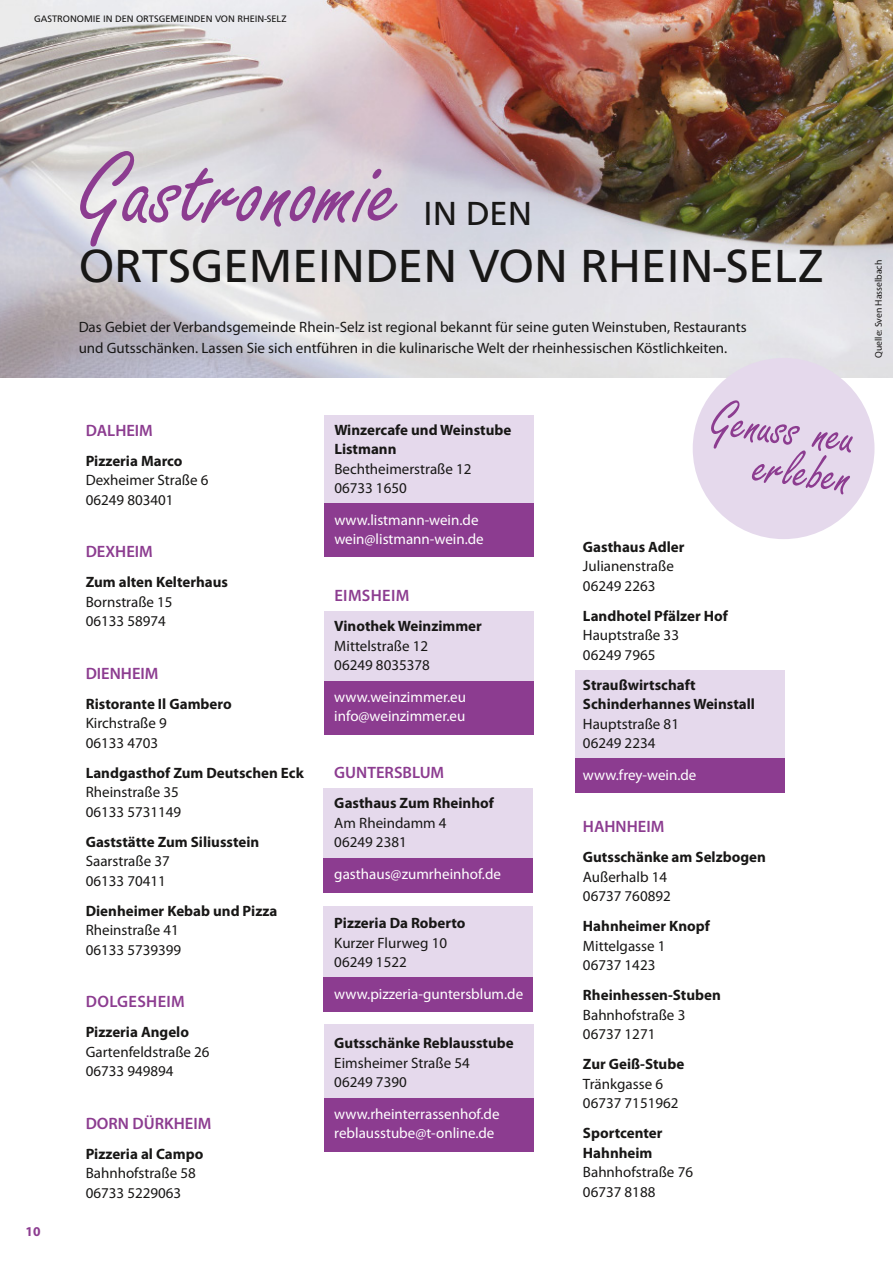
<style>
.page{position:relative;width:893px;height:1263px;background:#fff}
.page>*{position:absolute;margin:0;border:0;box-sizing:border-box;transform-origin:0 0}
.t1{font:103.5px "Freestyle Script CE";color:#8c3c90}
.t2{font:54.75px/40.5px "Freestyle Script CE";color:#8c3c90;text-align:right;scale:.89 1}
.t3{font:48.15px "Front Page Caps Regular";color:#181716}
.t4{font:34.65px "Front Page Caps Regular";color:#181716}
.t5{font:600 16.5px "Myriad Pro";color:#8c3c90}
.t6{font:600 16.5px "Myriad Pro";letter-spacing:.02em;color:#8c3c90}
.t7{font:15px/19.5px "Myriad Pro";color:#181716}
.t8{font:700 15px/19.5px "Myriad Pro";color:#181716}
.t9{font:15px/19.5px "Myriad Pro";color:#fff}
.t10{font:700 13.5px "Myriad Pro";color:#8c3c90}
.t11{font:9.75px "Front Page Caps Regular";color:#181716}
.t12{font:9.75px "Myriad Pro";color:#181716}
</style>
<div class="page">
<img style="left:0;top:0;width:893px;height:377px">
<div style="left:693px;top:358px;width:181px;height:181px;background:#e5d9ec;border-radius:50%"></div>
<div style="left:325px;top:415px;width:209px;height:138px;background:#e5d9ec"></div>
<div style="left:325px;top:504px;width:209px;height:53px;background:#8c3c90"></div>
<div style="left:576px;top:670px;width:209px;height:117px;background:#e5d9ec"></div>
<div style="left:576px;top:759px;width:209px;height:34px;background:#8c3c90"></div>
<div style="left:323px;top:788px;width:210px;height:101px;background:#e5d9ec"></div>
<div style="left:323px;top:858px;width:210px;height:34px;background:#8c3c90"></div>
<div style="left:325px;top:1024px;width:209px;height:121px;background:#e5d9ec"></div>
<div style="left:325px;top:1098px;width:209px;height:53px;background:#8c3c90"></div>
<div style="left:325px;top:611px;width:209px;height:120px;background:#e5d9ec"></div>
<div style="left:325px;top:681px;width:209px;height:53px;background:#8c3c90"></div>
<div style="left:323px;top:906px;width:210px;height:96px;background:#e5d9ec"></div>
<div style="left:323px;top:977px;width:210px;height:34px;background:#8c3c90"></div>
<p class="t11" style="left:34px;top:13px;width:254px">GASTRONOMIE IN DEN ORTSGEMEINDEN VON RHEIN-SELZ</p>
<p class="t10" style="left:26px;top:1223px;width:16px">10</p>
<h1 class="t1" style="left:79px;top:130px;width:321px">Gastronomie</h1>
<h3 class="t4" style="left:423px;top:193px;width:111px">IN DEN</h3>
<h3 class="t3" style="left:79px;top:239px;width:747px">ORTSGEMEINDEN VON RHEIN-SELZ</h3>
<p class="t7" style="left:79px;top:316px;width:670px;line-height:21px">Das Gebiet der Verbandsgemeinde Rhein-Selz ist regional bekannt für seine guten Weinstuben, Restaurants und Gutsschänken. Lassen Sie sich entführen in die kulinarische Welt der rheinhessischen Köstlichkeiten.</p>
<p class="t5" style="left:86px;top:420px;width:69px">DALHEIM</p>
<p class="t8" style="left:86px;top:451px;width:98px">Pizzeria Marco</p>
<p class="t7" style="left:86px;top:470px;width:124px">Dexheimer Straße 6<br>06249 803401</p>
<p class="t5" style="left:86px;top:541px;width:69px">DEXHEIM</p>
<p class="t8" style="left:86px;top:572px;width:144px">Zum alten Kelterhaus</p>
<p class="t7" style="left:86px;top:592px;width:88px">Bornstraße 15<br>06133 58974</p>
<p class="t5" style="left:86px;top:663px;width:74px">DIENHEIM</p>
<p class="t8" style="left:86px;top:694px;width:148px">Ristorante Il Gambero</p>
<p class="t7" style="left:86px;top:713px;width:83px">Kirchstraße 9<br>06133 4703</p>
<p class="t8" style="left:86px;top:763px;width:220px">Landgasthof Zum Deutschen Eck</p>
<p class="t7" style="left:86px;top:782px;width:97px">Rheinstraße 35<br>06133 5731149</p>
<p class="t8" style="left:86px;top:832px;width:175px">Gaststätte Zum Siliusstein</p>
<p class="t7" style="left:86px;top:851px;width:86px">Saarstraße 37<br>06133 70411</p>
<p class="t8" style="left:86px;top:901px;width:193px">Dienheimer Kebab und Pizza</p>
<p class="t7" style="left:86px;top:920px;width:97px">Rheinstraße 41<br>06133 5739399</p>
<p class="t6" style="left:86px;top:991px;width:100px">DOLGESHEIM</p>
<p class="t8" style="left:86px;top:1022px;width:105px">Pizzeria Angelo</p>
<p class="t7" style="left:86px;top:1042px;width:125px">Gartenfeldstraße 26<br>06733 949894</p>
<p class="t5" style="left:86px;top:1113px;width:127px">DORN DÜRKHEIM</p>
<p class="t8" style="left:86px;top:1144px;width:119px">Pizzeria al Campo</p>
<p class="t7" style="left:86px;top:1163px;width:112px">Bahnhofstraße 58<br>06733 5229063</p>
<p class="t8" style="left:334px;top:419px;width:179px">Winzercafe und Weinstube<br>Listmann</p>
<p class="t7" style="left:334px;top:459px;width:139px">Bechtheimerstraße 12<br>06733 1650</p>
<p class="t9" style="left:334px;top:510px;width:151px">www.listmann-wein.de wein@listmann-wein.de</p>
<p class="t6" style="left:334px;top:585px;width:76px">EIMSHEIM</p>
<p class="t8" style="left:334px;top:616px;width:149px">Vinothek Weinzimmer</p>
<p class="t7" style="left:334px;top:636px;width:97px">Mittelstraße 12<br>06249 8035378</p>
<p class="t9" style="left:334px;top:687px;width:133px">www.weinzimmer.eu info@weinzimmer.eu</p>
<p class="t5" style="left:334px;top:762px;width:111px">GUNTERSBLUM</p>
<p class="t8" style="left:334px;top:793px;width:161px">Gasthaus Zum Rheinhof</p>
<p class="t7" style="left:334px;top:813px;width:114px">Am Rheindamm 4<br>06249 2381</p>
<p class="t9" style="left:334px;top:864px;width:168px">gasthaus@zumrheinhof.de</p>
<p class="t8" style="left:334px;top:913px;width:133px">Pizzeria Da Roberto</p>
<p class="t7" style="left:334px;top:933px;width:114px">Kurzer Flurweg 10<br>06249 1522</p>
<p class="t9" style="left:334px;top:984px;width:190px">www.pizzeria-guntersblum.de</p>
<p class="t8" style="left:334px;top:1033px;width:181px">Gutsschänke Reblausstube</p>
<p class="t7" style="left:334px;top:1053px;width:137px">Eimsheimer Straße 54<br>06249 7390</p>
<p class="t9" style="left:334px;top:1104px;width:167px">www.rheinterrassenhof.de reblausstube@t-online.de</p>
<h2 class="t2" style="left:714px;top:399px;width:163px;rotate:7deg">Genuss neu erleben</h2>
<p class="t8" style="left:583px;top:536px;width:103px">Gasthaus Adler</p>
<p class="t7" style="left:583px;top:556px;width:92px">Julianenstraße<br>06249 2263</p>
<p class="t8" style="left:583px;top:605px;width:146px">Landhotel Pfälzer Hof</p>
<p class="t7" style="left:583px;top:625px;width:98px">Hauptstraße 33<br>06249 7965</p>
<p class="t8" style="left:583px;top:674px;width:174px">Straußwirtschaft<br>Schinderhannes Weinstall</p>
<p class="t7" style="left:583px;top:714px;width:98px">Hauptstraße 81<br>06249 2234</p>
<p class="t9" style="left:583px;top:765px;width:115px">www.frey-wein.de</p>
<p class="t5" style="left:583px;top:816px;width:83px">HAHNHEIM</p>
<p class="t8" style="left:583px;top:847px;width:185px">Gutsschänke am Selzbogen</p>
<p class="t7" style="left:583px;top:867px;width:89px">Außerhalb 14<br>06737 760892</p>
<p class="t8" style="left:583px;top:916px;width:128px">Hahnheimer Knopf</p>
<p class="t7" style="left:583px;top:936px;width:84px">Mittelgasse 1<br>06737 1423</p>
<p class="t8" style="left:583px;top:985px;width:139px">Rheinhessen-Stuben</p>
<p class="t7" style="left:583px;top:1005px;width:104px">Bahnhofstraße 3<br>06737 1271</p>
<p class="t8" style="left:583px;top:1054px;width:103px">Zur Geiß-Stube</p>
<p class="t7" style="left:583px;top:1074px;width:97px">Tränkgasse 6<br>06737 7151962</p>
<p class="t8" style="left:583px;top:1123px;width:81px">Sportcenter<br>Hahnheim</p>
<p class="t7" style="left:583px;top:1162px;width:112px">Bahnhofstraße 76<br>06737 8188</p>
<p class="t12" style="left:872px;top:358px;width:99px;rotate:-90deg">Quelle: Sven Hasselbach</p>
</div>
